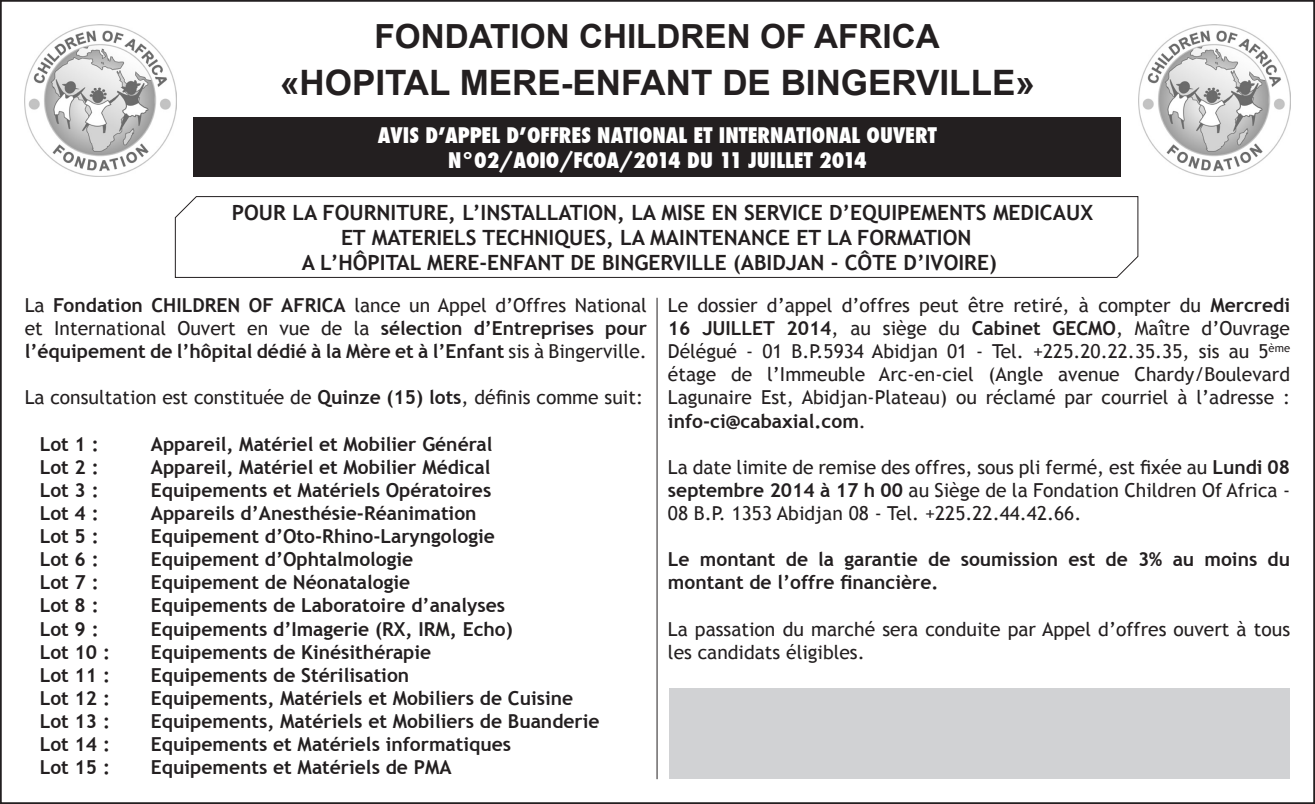
<style>
.page{position:relative;width:1315px;height:804px;background:#fff}
.page>*{position:absolute;margin:0;border:0;box-sizing:border-box;transform-origin:0 0}
.t1{font:700 35px "Arial";color:#231f20}
.t2{font:700 33.25px "Arial";color:#231f20}
.t3{font:700 21px "Trebuchet MS";color:#231f20}
.t4{font:800 condensed 21px/25.2px "Futura";color:#fff;text-align:center}
.t5{font:700 19.25px/23.1px "Trebuchet MS";color:#231f20;text-align:justify}
.t6{font:19.25px/23.1px "Trebuchet MS";color:#231f20;text-align:justify}
.s1{font-weight:400}
.s2{font-weight:700}
</style>
<div class="page">
<img style="left:25px;top:25px;width:151px;height:151px">
<img style="left:1138px;top:25px;width:152px;height:151px">
<div style="left:193px;top:117px;width:928px;height:59px;background:#231f20"></div>
<svg style="left:174px;top:196px;width:964px;height:82px"></svg>
<hr style="left:656px;top:298px;width:1px;height:481px;background:#231f20">
<div style="left:669px;top:688px;width:620px;height:90px;background:#d1d2d4"></div>
<h2 class="t2" style="left:374px;top:15px;width:567px">FONDATION CHILDREN OF AFRICA</h2>
<h1 class="t1" style="left:280px;top:59px;width:115px">«HOPITAL</h1>
<h1 class="t1" style="left:460px;top:59px;width:53px">MERE</h1>
<h1 class="t1" style="left:561px;top:59px;width:105px">-EN FANT</h1>
<h1 class="t1" style="left:722px;top:59px;width:237px">DE BINGERVILLE</h1>
<h1 class="t1" style="left:1015px;top:59px;width:21px">»</h1>
<p class="t4" style="left:378px;top:122px;width:560px">AVIS D’APPEL D’OFFRES NATIONAL ET INTERNATIONAL OUVERT<br>N°02/AOIO/FCOA/2014 DU 11 JUILLET 2014</p>
<p class="t3" style="left:232px;top:199px;width:862px">POUR LA FOURNITURE, L’INSTALLATION, LA MISE EN SERVICE D’EQUIPEMENTS MEDICAUX</p>
<p class="t3" style="left:341px;top:224px;width:632px">ET MATERIELS TECHNIQUES, LA MAINTENANCE ET LA FORMATION</p>
<p class="t3" style="left:302px;top:249px;width:696px">A L’HÔPITAL MERE-ENFANT DE BINGERVILLE (ABIDJAN - CÔTE D’IVOIRE)</p>
<p class="t5" style="left:25px;top:293px;width:624px"><span class="s1">La</span> Fondation CHILDREN OF AFRICA <span class="s1">lance un Appel d’Offres National et International Ouvert en vue de la</span> sélection d’Entreprises pour l’équipement de l’hôpital dédié à la Mère et à l’Enfant <span class="s1">sis à Bingerville.</span></p>
<p class="t6" style="left:25px;top:386px;width:620px">La consultation est constituée de <span class="s2">Quinze (15) lots</span>, définis comme suit:</p>
<p class="t5" style="left:40px;top:432px;width:61px">Lot 1 :</p>
<p class="t5" style="left:151px;top:432px;width:343px">Appareil, Matériel et Mobilier Général</p>
<p class="t5" style="left:40px;top:455px;width:61px">Lot 2 :</p>
<p class="t5" style="left:151px;top:455px;width:341px">Appareil, Matériel et Mobilier Médical</p>
<p class="t5" style="left:40px;top:478px;width:61px">Lot 3 :</p>
<p class="t5" style="left:151px;top:478px;width:342px">Equipements et Matériels Opératoires</p>
<p class="t5" style="left:40px;top:501px;width:61px">Lot 4 :</p>
<p class="t5" style="left:151px;top:501px;width:327px">Appareils d’Anesthésie-Réanimation</p>
<p class="t5" style="left:40px;top:524px;width:61px">Lot 5 :</p>
<p class="t5" style="left:151px;top:524px;width:345px">Equipement d’Oto-Rhino-Laryngologie</p>
<p class="t5" style="left:40px;top:548px;width:61px">Lot 6 :</p>
<p class="t5" style="left:151px;top:548px;width:264px">Equipement d’Ophtalmologie</p>
<p class="t5" style="left:40px;top:571px;width:61px">Lot 7 :</p>
<p class="t5" style="left:151px;top:571px;width:261px">Equipement de Néonatalogie</p>
<p class="t5" style="left:40px;top:594px;width:61px">Lot 8 :</p>
<p class="t5" style="left:151px;top:594px;width:356px">Equipements de Laboratoire d’analyses</p>
<p class="t5" style="left:40px;top:617px;width:61px">Lot 9 :</p>
<p class="t5" style="left:151px;top:617px;width:363px">Equipements d’Imagerie (RX, IRM, Echo)</p>
<p class="t5" style="left:40px;top:640px;width:72px">Lot 10 :</p>
<p class="t5" style="left:151px;top:640px;width:282px">Equipements de Kinésithérapie</p>
<p class="t5" style="left:40px;top:663px;width:72px">Lot 11 :</p>
<p class="t5" style="left:151px;top:663px;width:260px">Equipements de Stérilisation</p>
<p class="t5" style="left:40px;top:686px;width:72px">Lot 12 :</p>
<p class="t5" style="left:151px;top:686px;width:424px">Equipements, Matériels et Mobiliers de Cuisine</p>
<p class="t5" style="left:40px;top:709px;width:72px">Lot 13 :</p>
<p class="t5" style="left:151px;top:709px;width:450px">Equipements, Matériels et Mobiliers de Buanderie</p>
<p class="t5" style="left:40px;top:732px;width:72px">Lot 14 :</p>
<p class="t5" style="left:151px;top:732px;width:362px">Equipements et Matériels informatiques</p>
<p class="t5" style="left:40px;top:755px;width:72px">Lot 15 :</p>
<p class="t5" style="left:151px;top:755px;width:302px">Equipements et Matériels de PMA</p>
<p class="t6" style="left:668px;top:294px;width:623px">Le dossier d’appel d’offres peut être retiré, à compter du <span class="s2">Mercredi 16 JUILLET 2014</span>, au siège du <span class="s2">Cabinet GECMO</span>, Maître d’Ouvrage Délégué - 01 B.P.5934 Abidjan 01 - Tel. +225.20.22.35.35, sis au 5<sup>ème </sup>étage de l’Immeuble Arc-en-ciel (Angle avenue Chardy/Boulevard Lagunaire Est, Abidjan-Plateau) ou réclamé par courriel à l’adresse : <span class="s2">info-ci@cabaxial.com</span>.</p>
<p class="t6" style="left:668px;top:455px;width:623px">La date limite de remise des offres, sous pli fermé, est fixée au <span class="s2">Lundi 08 septembre 2014 à 17 h 00</span> au Siège de la Fondation Children Of Africa - 08 B.P. 1353 Abidjan 08 - Tel. +225.22.44.42.66.</p>
<p class="t5" style="left:668px;top:548px;width:623px">Le montant de la garantie de soumission est de 3% au moins du montant de l’offre financière.</p>
<p class="t6" style="left:668px;top:617px;width:623px">La passation du marché sera conduite par Appel d’offres ouvert à tous les candidats éligibles.</p>
</div>
